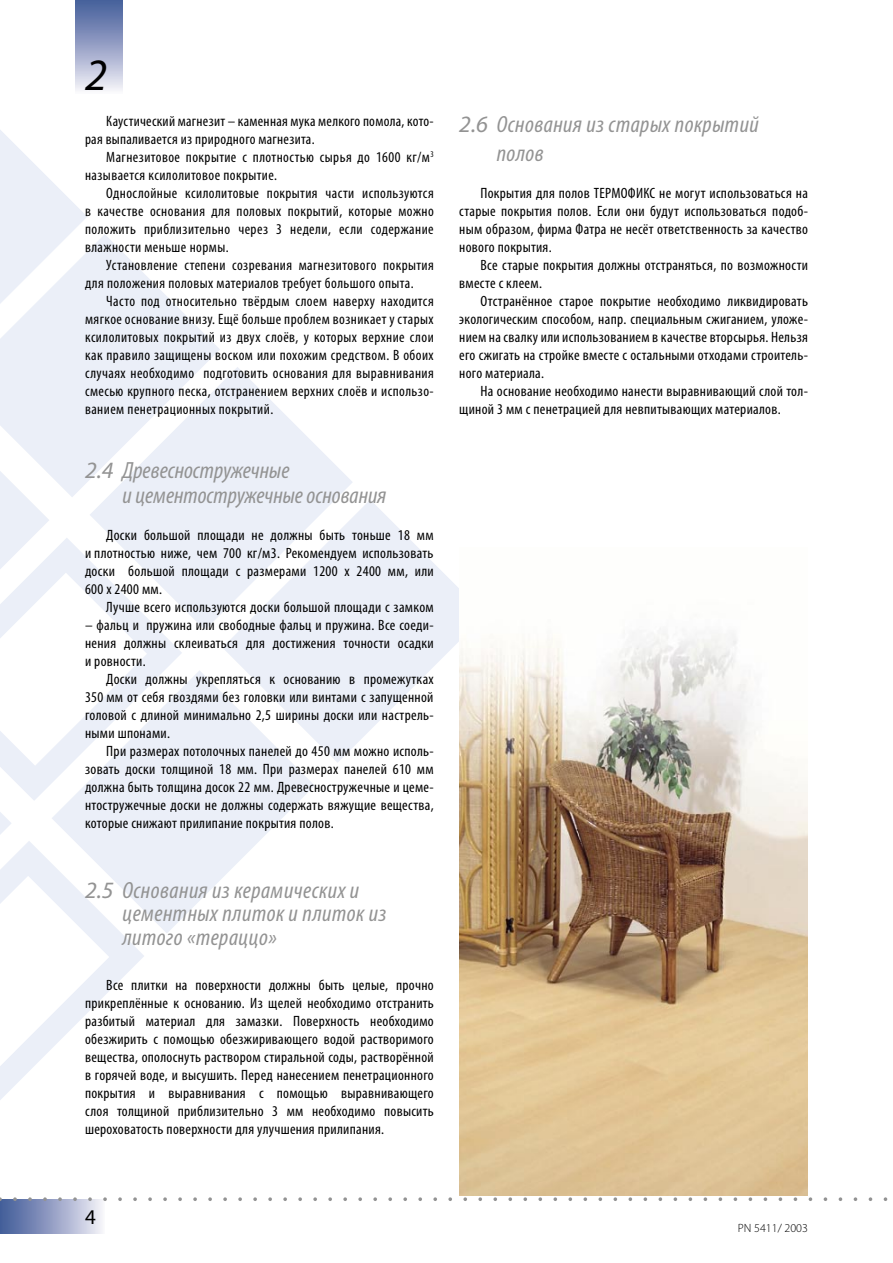
<style>
.page{position:relative;width:893px;height:1263px;background:#fff}
.page>*{position:absolute;margin:0;border:0;box-sizing:border-box;transform-origin:0 0}
.t1{font:italic 45px "Myriad Pro";color:#000}
.t2{font:italic condensed 23.55px/23.5px "Myriad Pro";letter-spacing:.02em;color:#939393}
.t3{font:italic condensed 23.55px/24.9px "Myriad Pro";color:#939393}
.t4{font:21px "Myriad Pro";color:#000}
.t5{font:condensed 15px/18px "Myriad Pro";letter-spacing:.02em;color:#000;text-align:justify}
.t6{font:300 12px "Myriad Pro";color:#000}
.s1{font-stretch:normal}
</style>
<div class="page">
<svg style="left:0;top:130px;width:87px;height:104px"></svg>
<svg style="left:0;top:497px;width:49px;height:41px"></svg>
<svg style="left:0;top:234px;width:220px;height:263px;fill:#ebeff8"></svg>
<svg style="left:90px;top:367px;width:262px;height:263px;fill:#ebeff8"></svg>
<svg style="left:144px;top:671px;width:171px;height:262px;fill:#ebeff8"></svg>
<svg style="left:222px;top:500px;width:237px;height:263px;fill:#ebeff8"></svg>
<svg style="left:0;top:538px;width:182px;height:263px"></svg>
<svg style="left:0;top:708px;width:144px;height:392px"></svg>
<div style="left:0;top:1199px;width:105px;height:34px;background:linear-gradient(to right,#3d5796,#f4f1f8)"></div>
<svg style="left:0;top:1195px;width:888px;height:8px"></svg>
<img style="left:459px;top:628px;width:349px;height:567px">
<div style="left:75px;top:0;width:47px;height:94px;background:linear-gradient(to bottom,#405998,#f5f2f9)"></div>
<h1 class="t1" style="left:85px;top:47px;width:24px">2</h1>
<p class="t5" style="left:85px;top:112px;width:350px;text-indent:21px">Каустический магнезит – каменная мука мелкого помола, кото&shy;рая выпаливается из природного магнезита.</p>
<p class="t5" style="left:85px;top:148px;width:350px;text-indent:21px">Магнезитовое покрытие с плотностью сырья до 1600 кг/м<sup>3 </sup>называется ксилолитовое покрытие.</p>
<p class="t5" style="left:85px;top:184px;width:350px;text-indent:21px">Однослойные ксилолитовые покрытия части используются в качестве основания для половых покрытий, которые можно положить приблизительно через 3 недели, если содержание влажности меньше нормы.</p>
<p class="t5" style="left:85px;top:256px;width:350px;text-indent:21px">Установление степени созревания магнезитового покрытия для положения половых материалов требует большого опыта.</p>
<p class="t5" style="left:85px;top:292px;width:350px;text-indent:21px">Часто под относительно твёрдым слоем наверху находится мягкое основание внизу. Ещё больше проблем возникает у старых ксилолитовых покрытий из двух слоёв, у которых верхние слои как правило защищены воском или похожим средством. В обоих случаях необходимо подготовить основания для выравнивания смесью крупного песка, отстранением верхних слоёв и использо&shy;ванием пенетрационных покрытий.</p>
<h2 class="t3" style="left:122px;top:458px;width:265px;text-indent:-37px"><span class="s1">2.4</span> Древесностружечные<br>и цементостружечные основания</h2>
<p class="t5" style="left:85px;top:526px;width:350px;text-indent:21px">Доски большой площади не должны быть тоньше 18 мм и плотностью ниже, чем 700 кг/м3. Рекомендуем использовать доски большой площади с размерами 1200 х 2400 мм, или 600 х 2400 мм.</p>
<p class="t5" style="left:106px;top:598px;width:329px">Лучше всего используются доски большой площади с замком</p>
<p class="t5" style="left:85px;top:616px;width:350px">– фальц и пружина или свободные фальц и пружина. Все соеди&shy;нения должны склеиваться для достижения точности осадки и ровности.</p>
<p class="t5" style="left:85px;top:670px;width:350px;text-indent:21px">Доски должны укрепляться к основанию в промежутках 350 мм от себя гвоздями без головки или винтами с запущенной головой с длиной минимально 2,5 ширины доски или настрель&shy;ными шпонами.</p>
<p class="t5" style="left:85px;top:742px;width:350px;text-indent:21px">При размерах потолочных панелей до 450 мм можно исполь&shy;зовать доски толщиной 18 мм. При размерах панелей 610 мм должна быть толщина досок 22 мм. Древесностружечные и цеме&shy;нтостружечные доски не должны содержать вяжущие вещества, которые снижают прилипание покрытия полов.</p>
<h2 class="t2" style="left:122px;top:879px;width:265px;text-indent:-37px"><span class="s1">2.5</span> Основания из керамических и цементных плиток и плиток из литого «тераццо»</h2>
<p class="t5" style="left:85px;top:976px;width:350px;text-indent:21px">Все плитки на поверхности должны быть целые, прочно прикреплённые к основанию. Из щелей необходимо отстранить разбитый материал для замазки. Поверхность необходимо обезжирить с помощью обезжиривающего водой растворимого вещества, ополоснуть раствором стиральной соды, растворённой в горячей воде, и высушить. Перед нанесением пенетрационного покрытия и выравнивания с помощью выравнивающего слоя толщиной приблизительно 3 мм необходимо повысить шероховатость поверхности для улучшения прилипания.</p>
<h2 class="t2" style="left:497px;top:111px;width:264px;line-height:28.2px;text-indent:-37px"><span class="s1">2.6</span> Основания из старых покрытий полов</h2>
<p class="t5" style="left:459px;top:184px;width:350px;text-indent:21px">Покрытия для полов ТЕРМОФИКС не могут использоваться на старые покрытия полов. Если они будут использоваться подоб&shy;ным образом, фирма Фатра не несёт ответственность за качество нового покрытия.</p>
<p class="t5" style="left:459px;top:256px;width:350px;text-indent:21px">Все старые покрытия должны отстраняться, по возможности вместе с клеем.</p>
<p class="t5" style="left:459px;top:292px;width:350px;text-indent:21px">Отстранённое старое покрытие необходимо ликвидировать экологическим способом, напр. специальным сжиганием, уложе&shy;нием на свалку или использованием в качестве вторсырья. Нельзя его сжигать на стройке вместе с остальными отходами строитель&shy;ного материала.</p>
<p class="t5" style="left:459px;top:382px;width:350px;text-indent:21px">На основание необходимо нанести выравнивающий слой тол&shy;щиной 3 мм с пенетрацией для невпитывающих материалов.</p>
<h3 class="t4" style="left:85px;top:1204px;width:12px">4</h3>
<p class="t6" style="left:738px;top:1221px;width:71px">PN 5411/ 2003</p>
</div>
